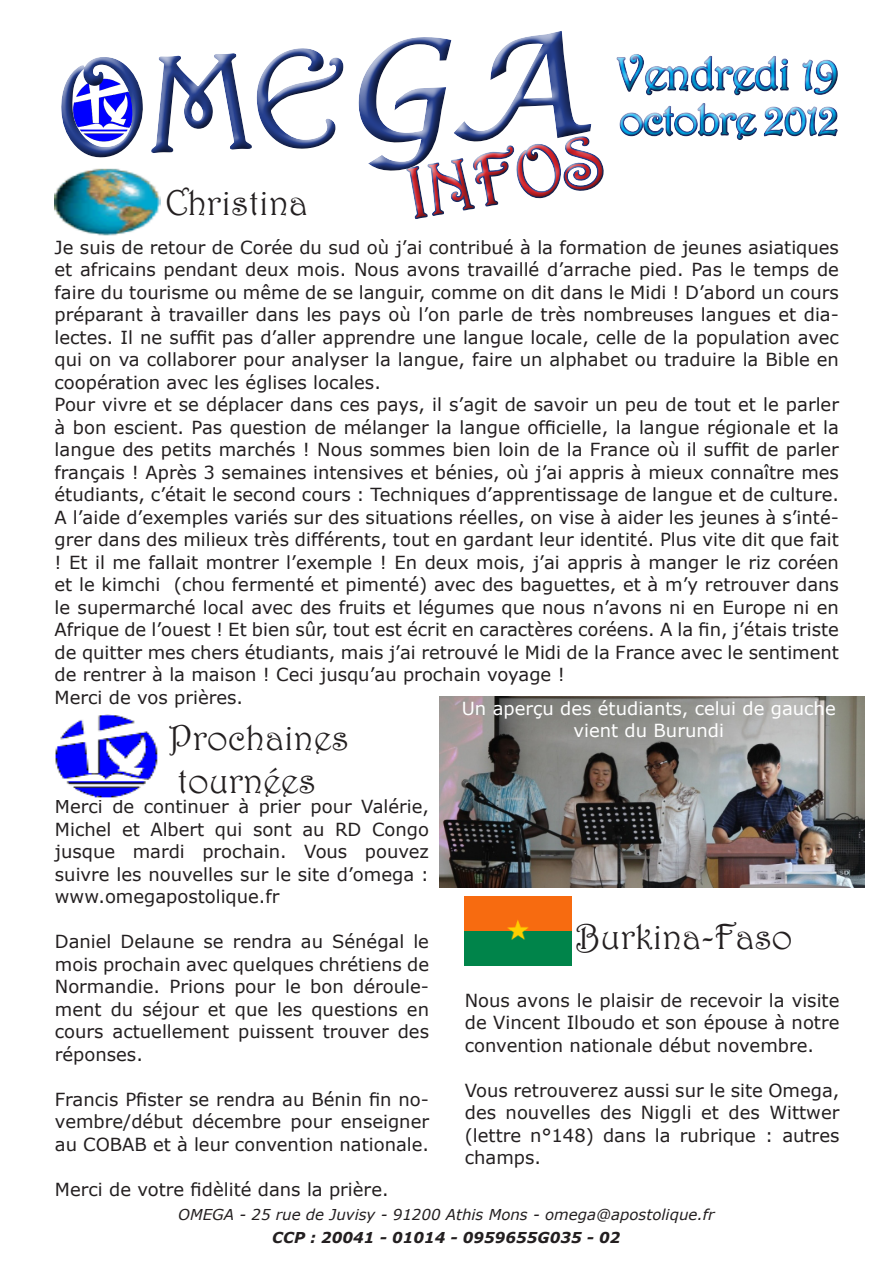
<style>
.page{position:relative;width:893px;height:1263px;background:#fff}
.page>*{position:absolute;margin:0;border:0;box-sizing:border-box;transform-origin:0 0}
.t1{font:136.5px "Harrington";color:#253f8e}
.t2{font:72px "Harrington";color:#d1232a}
.t3{font:45px "Harrington";letter-spacing:-.01em;color:#00aeef}
.t4{font:42px "Harrington";letter-spacing:-.02em;color:#00aeef}
.t5{font:36px/43.2px "Harrington";color:#231f20}
.t6{font:18px/22.5px "Verdana";color:#231f20;text-align:justify}
.t7{font:18px/22.5px "Verdana";color:#fff;text-align:center}
.t8{font:italic 15px "Verdana";color:#231f20}
.t9{font:italic 700 15px "Verdana";color:#231f20}
.s1{font-family:"Lucida Calligraphy";font-style:italic}
</style>
<div class="page">
<svg style="left:413px;top:54px;width:425px;height:165px"></svg>
<svg style="left:61px;top:31px;width:543px;height:165px"></svg>
<img style="left:55px;top:167px;width:106px;height:69px">
<img style="left:55px;top:714px;width:103px;height:84px">
<img style="left:465px;top:896px;width:106px;height:70px">
<img style="left:439px;top:696px;width:426px;height:192px">
<h1 class="t1" style="left:52px;top:28px;width:526px;rotate:-3deg">OME<span class="s1">GA</span></h1>
<h2 class="t2" style="left:400px;top:151px;width:200px;rotate:-10deg">INFOS</h2>
<h3 class="t5" style="left:166px;top:181px;width:144px">Christina</h3>
<h3 class="t3" style="left:616px;top:47px;width:224px">Vendredi 19</h3>
<h3 class="t4" style="left:619px;top:94px;width:221px">octobre 2012</h3>
<p class="t6" style="left:55px;top:236px;width:786px;text-align:left">Je suis de retour de Corée du sud où j’ai contribué à la formation de jeunes asiatiques et africains pendant deux mois. Nous avons travaillé d’arrache pied. Pas le temps de faire du tourisme ou même de se languir, comme on dit dans le Midi ! D’abord un cours préparant à travailler dans les pays où l’on parle de très nombreuses langues et dia&shy;lectes. Il ne suffit pas d’aller apprendre une langue locale, celle de la population avec qui on va collaborer pour analyser la langue, faire un alphabet ou traduire la Bible en coopération avec les églises locales.<br>Pour vivre et se déplacer dans ces pays, il s’agit de savoir un peu de tout et le parler à bon escient. Pas question de mélanger la langue officielle, la langue régionale et la langue des petits marchés ! Nous sommes bien loin de la France où il suffit de parler français ! Après 3 semaines intensives et bénies, où j’ai appris à mieux connaître mes étudiants, c’était le second cours : Techniques d’apprentissage de langue et de culture.<br>A l’aide d’exemples variés sur des situations réelles, on vise à aider les jeunes à s’inté&shy;grer dans des milieux très différents, tout en gardant leur identité. Plus vite dit que fait ! Et il me fallait montrer l’exemple ! En deux mois, j’ai appris à manger le riz coréen et le kimchi (chou fermenté et pimenté) avec des baguettes, et à m’y retrouver dans le supermarché local avec des fruits et légumes que nous n’avons ni en Europe ni en Afrique de l’ouest ! Et bien sûr, tout est écrit en caractères coréens. A la fin, j’étais triste de quitter mes chers étudiants, mais j’ai retrouvé le Midi de la France avec le sentiment de rentrer à la maison ! Ceci jusqu’au prochain voyage !<br>Merci de vos prières.</p>
<p class="t7" style="left:462px;top:697px;width:375px">Un aperçu des étudiants, celui de gauche vient du Burundi</p>
<h3 class="t5" style="left:169px;top:715px;width:182px">Prochaines tournées</h3>
<p class="t6" style="left:55px;top:795px;width:376px">Merci de continuer à prier pour Valérie, Michel et Albert qui sont au RD Congo jusque mardi prochain. Vous pouvez suivre les nouvelles sur le site d’omega : www.omegapostolique.fr</p>
<p class="t6" style="left:55px;top:930px;width:376px">Daniel Delaune se rendra au Sénégal le mois prochain avec quelques chrétiens de Normandie. Prions pour le bon déroule&shy;ment du séjour et que les questions en cours actuellement puissent trouver des réponses.</p>
<p class="t6" style="left:55px;top:1088px;width:376px">Francis Pfister se rendra au Bénin fin no&shy;vembre/début décembre pour enseigner au COBAB et à leur convention nationale.</p>
<p class="t6" style="left:55px;top:1178px;width:335px">Merci de votre fidèlité dans la prière.</p>
<h3 class="t5" style="left:576px;top:915px;width:218px">Burkina-Faso</h3>
<p class="t6" style="left:465px;top:988px;width:376px">Nous avons le plaisir de recevoir la visite de Vincent Ilboudo et son épouse à notre convention nationale début novembre.</p>
<p class="t6" style="left:465px;top:1078px;width:376px">Vous retrouverez aussi sur le site Omega, des nouvelles des Niggli et des Wittwer (lettre n°148) dans la rubrique : autres champs.</p>
<p class="t8" style="left:178px;top:1205px;width:538px">OMEGA - 25 rue de Juvisy - 91200 Athis Mons - omega@apostolique.fr</p>
<p class="t9" style="left:272px;top:1227px;width:350px">CCP : 20041 - 01014 - 0959655G035 - 02</p>
</div>
